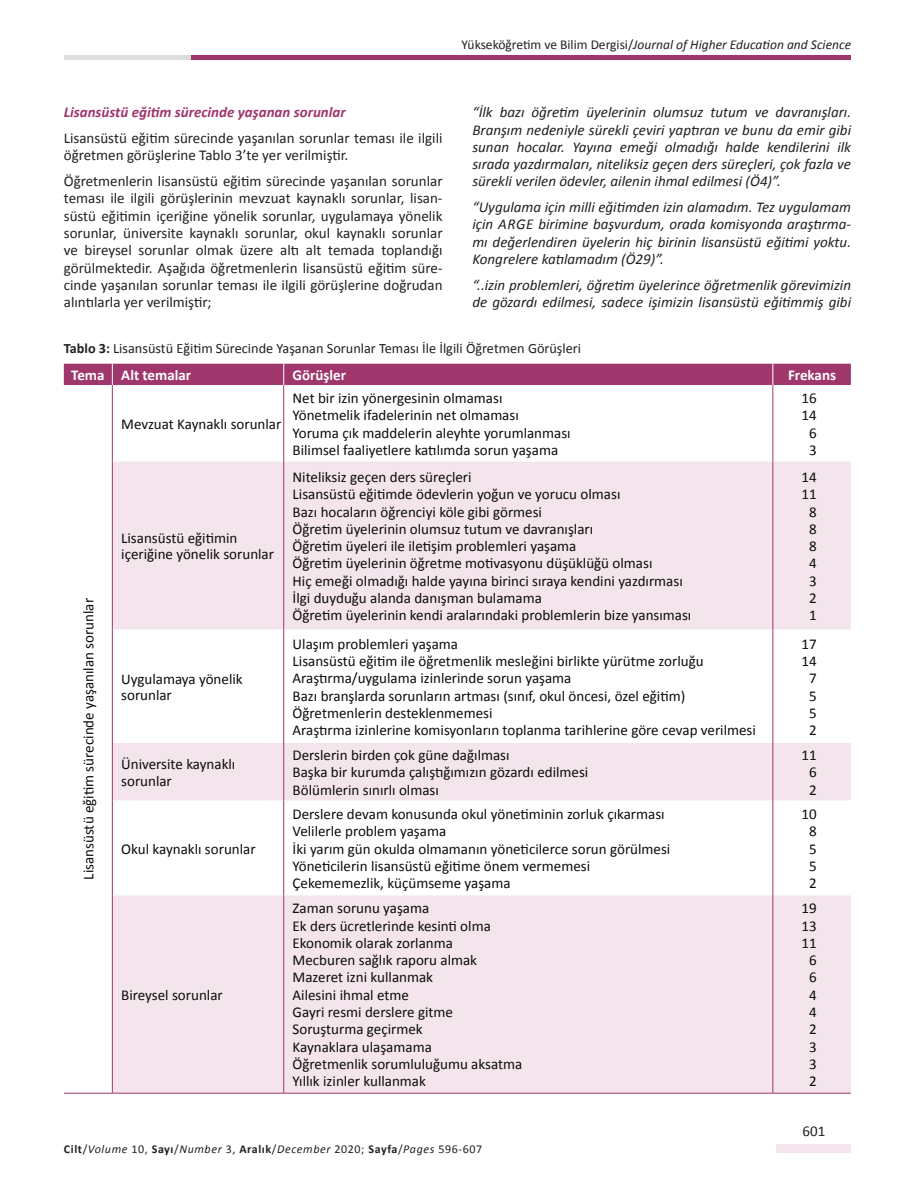
<style>
.page{position:relative;width:915px;height:1191px;background:#fff}
.page>*{position:absolute;margin:0;border:0;box-sizing:border-box;transform-origin:0 0}
.t1{font:15px/17.2px "Calibri";color:#0b0c0b}
.t2{font:italic 15px/17.2px "Calibri";color:#231f20;text-align:justify}
.t3{font:15px/17.2px "Calibri";color:#231f20}
.t4{font:italic 700 15px "Calibri";color:#9f366c}
.t5{font:700 15px "Calibri";color:#fff}
.t6{font:14.25px "Calibri";color:#231f20}
.t7{font:italic 13.5px "Calibri";color:#231f20}
.t8{font:italic 12px "Calibri";letter-spacing:.05em;color:#231f20}
.s1{font-style:normal}
.s2{font-weight:700}
.s3{font-weight:700;font-style:normal}
</style>
<div class="page">
<div style="left:776px;top:1144px;width:74px;height:8px;background:#f3e5eb"></div>
<div style="left:64px;top:55px;width:132px;height:5px;background:#dcdddf"></div>
<div style="left:191px;top:55px;width:659px;height:5px;background:#9f366c"></div>
<svg style="left:113px;top:461px;width:737px;height:631px;fill:#f3e5eb"></svg>
<hr style="left:283px;top:461px;width:1px;height:168px;background:#9f366c">
<hr style="left:772px;top:461px;width:1px;height:168px;background:#9f366c">
<hr style="left:283px;top:629px;width:1px;height:114px;background:#9f366c">
<hr style="left:772px;top:629px;width:1px;height:114px;background:#9f366c">
<hr style="left:283px;top:743px;width:1px;height:57px;background:#9f366c">
<hr style="left:772px;top:743px;width:1px;height:57px;background:#9f366c">
<hr style="left:283px;top:800px;width:1px;height:95px;background:#9f366c">
<hr style="left:772px;top:800px;width:1px;height:95px;background:#9f366c">
<hr style="left:283px;top:895px;width:1px;height:197px;background:#9f366c">
<hr style="left:772px;top:895px;width:1px;height:197px;background:#9f366c">
<div style="left:64px;top:364px;width:786px;height:21px;background:#9f366c"></div>
<hr style="left:283px;top:385px;width:1px;height:76px;background:#9f366c">
<hr style="left:772px;top:385px;width:1px;height:76px;background:#9f366c">
<hr style="left:112px;top:461px;width:1px;height:168px;background:#9f366c">
<hr style="left:112px;top:629px;width:1px;height:114px;background:#9f366c">
<hr style="left:112px;top:743px;width:1px;height:57px;background:#9f366c">
<hr style="left:112px;top:800px;width:1px;height:95px;background:#9f366c">
<hr style="left:112px;top:895px;width:1px;height:197px;background:#9f366c">
<hr style="left:112px;top:385px;width:1px;height:76px;background:#9f366c">
<hr style="left:64px;top:1092px;width:48px;height:1px;background:#9f366c">
<hr style="left:112px;top:1092px;width:171px;height:1px;background:#9f366c">
<hr style="left:283px;top:1092px;width:489px;height:1px;background:#9f366c">
<hr style="left:772px;top:1092px;width:78px;height:1px;background:#9f366c">
<p class="t7" style="left:461px;top:36px;width:391px"><span class="s1">Yükseköğretim ve Bilim Dergisi/</span>Journal of Higher Education and Science</p>
<p class="t2" style="left:472px;top:103px;width:380px">“İlk bazı öğretim üyelerinin olumsuz tutum ve davranışları.<br>Branşım nedeniyle sürekli çeviri yaptıran ve bunu da emir gibi sunan hocalar. Yayına emeği olmadığı halde kendilerini ilk sırada yazdırmaları, niteliksiz geçen ders süreçleri, çok fazla ve sürekli verilen ödevler, ailenin ihmal edilmesi (Ö4)”.</p>
<p class="t2" style="left:472px;top:198px;width:380px">“Uygulama için milli eğitimden izin alamadım. Tez uygulamam için ARGE birimine başvurdum, orada komisyonda araştırma&shy;mı değerlendiren üyelerin hiç birinin lisansüstü eğitimi yoktu.<br>Kongrelere katılamadım (Ö29)”.</p>
<p class="t2" style="left:472px;top:276px;width:380px">“..izin problemleri, öğretim üyelerince öğretmenlik görevimizin de gözardı edilmesi, sadece işimizin lisansüstü eğitimmiş gibi</p>
<p class="t4" style="left:64px;top:103px;width:283px">Lisansüstü eğitim sürecinde yaşanan sorunlar</p>
<p class="t3" style="left:64px;top:130px;width:380px">Lisansüstü eğitim sürecinde yaşanılan sorunlar teması ile ilgili öğretmen görüşlerine Tablo 3’te yer verilmiştir.</p>
<p class="t3" style="left:64px;top:173px;width:380px;text-align:justify">Öğretmenlerin lisansüstü eğitim sürecinde yaşanılan sorunlar teması ile ilgili görüşlerinin mevzuat kaynaklı sorunlar, lisan&shy;süstü eğitimin içeriğine yönelik sorunlar, uygulamaya yönelik sorunlar, üniversite kaynaklı sorunlar, okul kaynaklı sorunlar ve bireysel sorunlar olmak üzere altı alt temada toplandığı görülmektedir. Aşağıda öğretmenlerin lisansüstü eğitim süre&shy;cinde yaşanılan sorunlar teması ile ilgili görüşlerine doğrudan alıntılarla yer verilmiştir;</p>
<p class="t6" style="left:64px;top:340px;width:518px"><span class="s2">Tablo 3:</span> Lisansüstü Eğitim Sürecinde Yaşanan Sorunlar Teması İle İlgili Öğretmen Görüşleri</p>
<p class="t5" style="left:71px;top:365px;width:121px">Tema Alt temalar</p>
<p class="t5" style="left:292px;top:365px;width:55px">Görüşler</p>
<p class="t5" style="left:787px;top:365px;width:50px">Frekans</p>
<p class="t1" style="left:80px;top:879px;width:283px;rotate:-90deg">Lisansüstü eğitim sürecinde yaşanılan sorunlar</p>
<p class="t1" style="left:121px;top:415px;width:161px">Mevzuat Kaynaklı sorunlar</p>
<p class="t1" style="left:121px;top:530px;width:154px;line-height:16.5px">Lisansüstü eğitimin içeriğine yönelik sorunlar</p>
<p class="t1" style="left:121px;top:670px;width:123px;line-height:16.5px">Uygulamaya yönelik sorunlar</p>
<p class="t1" style="left:292px;top:389px;width:279px">Net bir izin yönergesinin olmaması Yönetmelik ifadelerinin net olmaması<br>Yoruma çık maddelerin aleyhte yorumlanması Bilimsel faaliyetlere katılımda sorun yaşama</p>
<p class="t1" style="left:801px;top:389px;width:17px;text-align:center">16<br>14<br>6<br>3</p>
<p class="t1" style="left:292px;top:468px;width:400px">Niteliksiz geçen ders süreçleri<br>Lisansüstü eğitimde ödevlerin yoğun ve yorucu olması<br>Bazı hocaların öğrenciyi köle gibi görmesi<br>Öğretim üyelerinin olumsuz tutum ve davranışları<br>Öğretim üyeleri ile iletişim problemleri yaşama<br>Öğretim üyelerinin öğretme motivasyonu düşüklüğü olması<br>Hiç emeği olmadığı halde yayına birinci sıraya kendini yazdırması İlgi duyduğu alanda danışman bulamama<br>Öğretim üyelerinin kendi aralarındaki problemlerin bize yansıması</p>
<p class="t1" style="left:801px;top:468px;width:17px;text-align:center">14<br>11<br>8<br>8<br>8<br>4<br>3<br>2<br>1</p>
<p class="t1" style="left:292px;top:635px;width:464px">Ulaşım problemleri yaşama<br>Lisansüstü eğitim ile öğretmenlik mesleğini birlikte yürütme zorluğu Araştırma/uygulama izinlerinde sorun yaşama<br>Bazı branşlarda sorunların artması (sınıf, okul öncesi, özel eğitim)<br>Öğretmenlerin desteklenmemesi<br>Araştırma izinlerine komisyonların toplanma tarihlerine göre cevap verilmesi</p>
<p class="t1" style="left:801px;top:635px;width:17px;text-align:center">17<br>14<br>7<br>5<br>5<br>2</p>
<p class="t1" style="left:121px;top:756px;width:116px;line-height:16.5px">Üniversite kaynaklı sorunlar</p>
<p class="t1" style="left:292px;top:746px;width:297px">Derslerin birden çok güne dağılması<br>Başka bir kurumda çalıştığımızın gözardı edilmesi<br>Bölümlerin sınırlı olması</p>
<p class="t1" style="left:801px;top:746px;width:17px;text-align:center">11<br>6<br>2</p>
<p class="t1" style="left:121px;top:840px;width:136px">Okul kaynaklı sorunlar</p>
<p class="t1" style="left:121px;top:986px;width:103px">Bireysel sorunlar</p>
<p class="t1" style="left:292px;top:805px;width:379px">Derslere devam konusunda okul yönetiminin zorluk çıkarması Velilerle problem yaşama<br>İki yarım gün okulda olmamanın yöneticilerce sorun görülmesi Yöneticilerin lisansüstü eğitime önem vermemesi Çekememezlik, küçümseme yaşama</p>
<p class="t1" style="left:801px;top:805px;width:17px;text-align:center">10<br>8<br>5<br>5<br>2</p>
<p class="t1" style="left:292px;top:900px;width:231px">Zaman sorunu yaşama<br>Ek ders ücretlerinde kesinti olma<br>Ekonomik olarak zorlanma<br>Mecburen sağlık raporu almak<br>Mazeret izni kullanmak<br>Ailesini ihmal etme<br>Gayri resmi derslere gitme<br>Soruşturma geçirmek<br>Kaynaklara ulaşamama<br>Öğretmenlik sorumluluğumu aksatma<br>Yıllık izinler kullanmak</p>
<p class="t1" style="left:801px;top:900px;width:17px;text-align:center">19<br>13<br>11<br>6<br>6<br>4<br>4<br>2<br>3<br>3<br>2</p>
<p class="t3" style="left:802px;top:1122px;width:24px">601</p>
<p class="t8" style="left:64px;top:1140px;width:419px"><span class="s3">Cilt</span><span class="s1">/</span>Volume <span class="s1">10,</span> <span class="s3">Sayı</span><span class="s1">/</span>Number <span class="s1">3,</span> <span class="s3">Aralık</span><span class="s1">/</span>December <span class="s1">2020;</span> <span class="s3">Sayfa</span><span class="s1">/</span>Pages <span class="s1">596-607</span></p>
</div>
